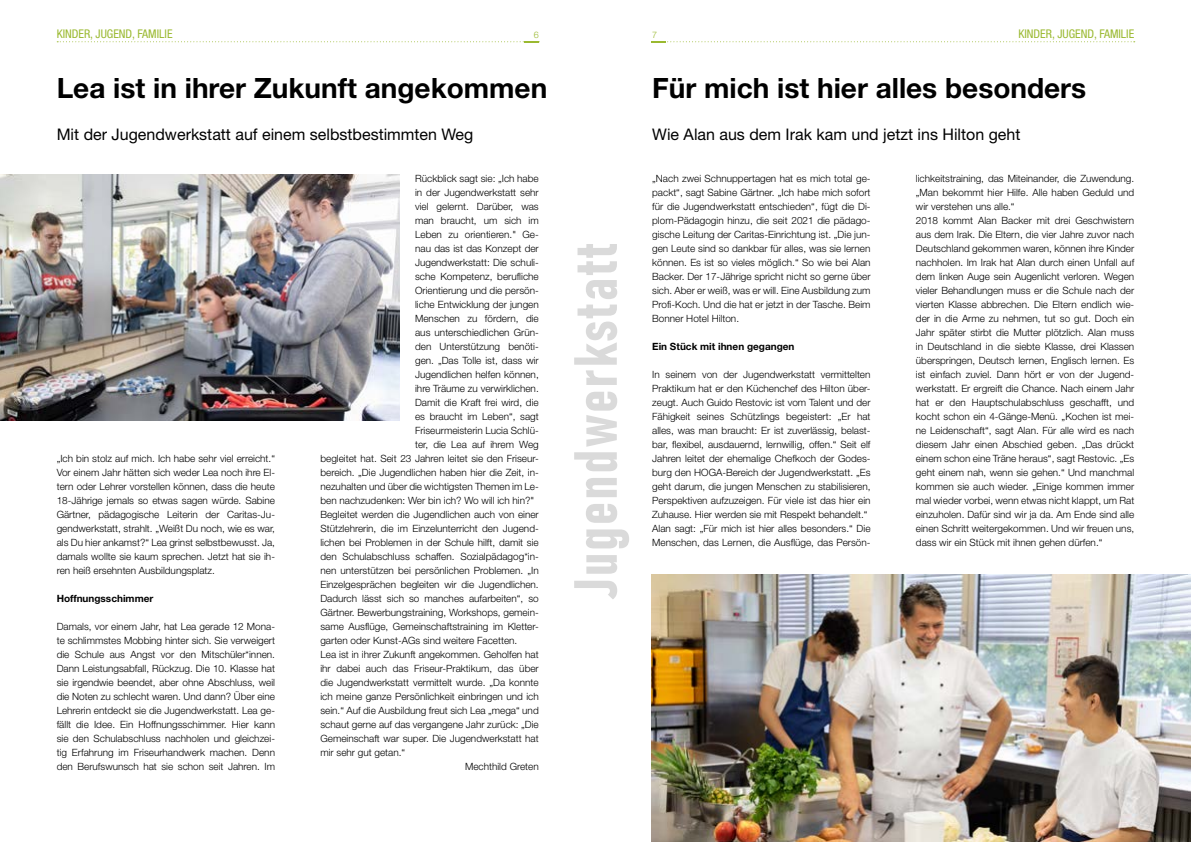
<style>
.page{position:relative;width:1191px;height:842px;background:#fff}
.page>*{position:absolute;margin:0;border:0;box-sizing:border-box;transform-origin:0 0}
.t1{font:60px "Bahnschrift";letter-spacing:.025em;color:#dadada}
.t2{font:700 28px "Helvetica Neue";color:#000}
.t3{font:16px "Helvetica Neue";color:#000}
.t4{font:condensed 12px "Helvetica Neue";color:#9ab930}
.t5{font:300 10px/14px "Helvetica Neue";color:#000;text-align:justify}
.t6{font:700 10px "Helvetica Neue";color:#000}
.t7{font:300 9px "Helvetica Neue";color:#9ab930}
</style>
<div class="page">
<svg style="left:57px;top:41px;width:482px;height:2px"></svg>
<svg style="left:651px;top:41px;width:483px;height:1px"></svg>
<img style="left:0;top:174px;width:400px;height:246px">
<img style="left:651px;top:574px;width:540px;height:268px">
<p class="t4" style="left:57px;top:27px;width:117px">KINDER, JUGEND, FAMILIE</p>
<p class="t7" style="left:534px;top:29px;width:7px">6</p>
<p class="t7" style="left:652px;top:29px;width:7px">7</p>
<p class="t4" style="left:1018px;top:27px;width:117px">KINDER, JUGEND, FAMILIE</p>
<h2 class="t2" style="left:57px;top:71px;width:492px">Lea ist in ihrer Zukunft angekommen</h2>
<h3 class="t3" style="left:57px;top:125px;width:418px">Mit der Jugendwerkstatt auf einem selbstbestimmten Weg</h3>
<p class="t5" style="left:57px;top:451px;width:220px">„Ich bin stolz auf mich. Ich habe sehr viel erreicht.“ Vor einem Jahr hätten sich weder Lea noch ihre El&shy;tern oder Lehrer vorstellen können, dass die heute 18-Jährige jemals so etwas sagen würde. Sabine Gärtner, pädagogische Leiterin der Caritas-Ju&shy;gendwerkstatt, strahlt. „Weißt Du noch, wie es war, als Du hier ankamst?“ Lea grinst selbstbewusst. Ja, damals wollte sie kaum sprechen. Jetzt hat sie ih&shy;ren heiß ersehnten Ausbildungsplatz.</p>
<p class="t6" style="left:57px;top:592px;width:98px">Hoffnungsschimmer</p>
<p class="t5" style="left:57px;top:619px;width:220px">Damals, vor einem Jahr, hat Lea gerade 12 Mona&shy;te schlimmstes Mobbing hinter sich. Sie verweigert die Schule aus Angst vor den Mitschüler*innen.<br>Dann Leistungsabfall, Rückzug. Die 10. Klasse hat sie irgendwie beendet, aber ohne Abschluss, weil die Noten zu schlecht waren. Und dann? Über eine Lehrerin entdeckt sie die Jugendwerkstatt. Lea ge&shy;fällt die Idee. Ein Hoffnungsschimmer. Hier kann sie den Schulabschluss nachholen und gleichzei&shy;tig Erfahrung im Friseurhandwerk machen. Denn den Berufswunsch hat sie schon seit Jahren. Im</p>
<p class="t5" style="left:415px;top:171px;width:125px">Rückblick sagt sie: „Ich habe</p>
<p class="t5" style="left:415px;top:185px;width:125px">in der Jugendwerkstatt sehr</p>
<p class="t5" style="left:415px;top:199px;width:125px">viel gelernt. Darüber, was</p>
<p class="t5" style="left:415px;top:213px;width:125px">man braucht, um sich im</p>
<p class="t5" style="left:415px;top:227px;width:125px">Leben zu orientieren." Ge-</p>
<p class="t5" style="left:415px;top:241px;width:125px">nau das ist das Konzept der</p>
<p class="t5" style="left:415px;top:255px;width:125px">Jugendwerkstatt: Die schuli-</p>
<p class="t5" style="left:415px;top:269px;width:125px">sche Kompetenz, berufliche</p>
<p class="t5" style="left:415px;top:283px;width:125px">Orientierung und die persön-</p>
<p class="t5" style="left:415px;top:297px;width:125px">liche Entwicklung der jungen</p>
<p class="t5" style="left:415px;top:311px;width:125px">Menschen zu fördern, die</p>
<p class="t5" style="left:415px;top:325px;width:125px">aus unterschiedlichen Grün-</p>
<p class="t5" style="left:415px;top:339px;width:125px">den Unterstützung benöti-</p>
<p class="t5" style="left:415px;top:353px;width:125px">gen. „Das Tolle ist, dass wir</p>
<p class="t5" style="left:415px;top:367px;width:125px">Jugendlichen helfen können,</p>
<p class="t5" style="left:415px;top:381px;width:125px">ihre Träume zu verwirklichen.</p>
<p class="t5" style="left:415px;top:395px;width:125px">Damit die Kraft frei wird, die</p>
<p class="t5" style="left:415px;top:409px;width:125px">es braucht im Leben“, sagt</p>
<p class="t5" style="left:415px;top:423px;width:125px">Friseurmeisterin Lucia Schlü-</p>
<p class="t5" style="left:415px;top:437px;width:125px">ter, die Lea auf ihrem Weg</p>
<p class="t5" style="left:320px;top:451px;width:220px">begleitet hat. Seit 23 Jahren leitet sie den Friseur-</p>
<p class="t5" style="left:320px;top:465px;width:220px">bereich. „Die Jugendlichen haben hier die Zeit, in-</p>
<p class="t5" style="left:320px;top:479px;width:220px">nezuhalten und über die wichtigsten Themen im Le-</p>
<p class="t5" style="left:320px;top:493px;width:215px">ben nachzudenken: Wer bin ich? Wo will ich hin?"</p>
<p class="t5" style="left:320px;top:507px;width:220px">Begleitet werden die Jugendlichen auch von einer</p>
<p class="t5" style="left:320px;top:521px;width:220px">Stützlehrerin, die im Einzelunterricht den Jugend-</p>
<p class="t5" style="left:320px;top:535px;width:220px">lichen bei Problemen in der Schule hilft, damit sie</p>
<p class="t5" style="left:320px;top:549px;width:220px">den Schulabschluss schaffen. Sozialpädagog*in-</p>
<p class="t5" style="left:320px;top:563px;width:220px">nen unterstützen bei persönlichen Problemen. „In</p>
<p class="t5" style="left:320px;top:577px;width:220px">Einzelgesprächen begleiten wir die Jugendlichen.</p>
<p class="t5" style="left:320px;top:591px;width:220px">Dadurch lässt sich so manches aufarbeiten“, so</p>
<p class="t5" style="left:320px;top:605px;width:220px">Gärtner. Bewerbungstraining, Workshops, gemein-</p>
<p class="t5" style="left:320px;top:619px;width:220px">same Ausflüge, Gemeinschaftstraining im Kletter-</p>
<p class="t5" style="left:320px;top:633px;width:198px">garten oder Kunst-AGs sind weitere Facetten.</p>
<p class="t5" style="left:320px;top:647px;width:220px">Lea ist in ihrer Zukunft angekommen. Geholfen hat</p>
<p class="t5" style="left:320px;top:661px;width:220px">ihr dabei auch das Friseur-Praktikum, das über</p>
<p class="t5" style="left:320px;top:675px;width:220px">die Jugendwerkstatt vermittelt wurde. „Da konnte</p>
<p class="t5" style="left:320px;top:689px;width:220px">ich meine ganze Persönlichkeit einbringen und ich</p>
<p class="t5" style="left:320px;top:703px;width:220px">sein.“ Auf die Ausbildung freut sich Lea „mega“ und</p>
<p class="t5" style="left:320px;top:717px;width:220px">schaut gerne auf das vergangene Jahr zurück: „Die</p>
<p class="t5" style="left:320px;top:731px;width:220px">Gemeinschaft war super. Die Jugendwerkstatt hat</p>
<p class="t5" style="left:320px;top:745px;width:86px">mir sehr gut getan.“</p>
<p class="t5" style="left:465px;top:759px;width:75px">Mechthild Greten</p>
<h1 class="t1" style="left:550px;top:599px;width:358px;rotate:-90deg">Jugendwerkstatt</h1>
<h2 class="t2" style="left:652px;top:71px;width:435px">Für mich ist hier alles besonders</h2>
<h3 class="t3" style="left:652px;top:125px;width:370px">Wie Alan aus dem Irak kam und jetzt ins Hilton geht</h3>
<p class="t5" style="left:652px;top:171px;width:220px">„Nach zwei Schnuppertagen hat es mich total ge&shy;packt“, sagt Sabine Gärtner. „Ich habe mich sofort für die Jugendwerkstatt entschieden“, fügt die Di&shy;plom-Pädagogin hinzu, die seit 2021 die pädago&shy;gische Leitung der Caritas-Einrichtung ist. „Die jun&shy;gen Leute sind so dankbar für alles, was sie lernen können. Es ist so vieles möglich.“ So wie bei Alan Backer. Der 17-Jährige spricht nicht so gerne über sich. Aber er weiß, was er will. Eine Ausbildung zum Profi-Koch. Und die hat er jetzt in der Tasche. Beim Bonner Hotel Hilton.</p>
<p class="t6" style="left:652px;top:340px;width:144px">Ein Stück mit ihnen gegangen</p>
<p class="t5" style="left:652px;top:367px;width:220px;text-align:left">In seinem von der Jugendwerkstatt vermittelten Praktikum hat er den Küchenchef des Hilton über&shy;zeugt. Auch Guido Restovic ist vom Talent und der Fähigkeit seines Schützlings begeistert: „Er hat alles, was man braucht: Er ist zuverlässig, belast&shy;bar, flexibel, ausdauernd, lernwillig, offen.“ Seit elf Jahren leitet der ehemalige Chefkoch der Godes&shy;burg den HOGA-Bereich der Jugendwerkstatt. „Es geht darum, die jungen Menschen zu stabilisieren, Perspektiven aufzuzeigen. Für viele ist das hier ein Zuhause. Hier werden sie mit Respekt behandelt.“ Alan sagt: „Für mich ist hier alles besonders.“ Die Menschen, das Lernen, die Ausflüge, das Persön-</p>
<p class="t5" style="left:916px;top:171px;width:220px;text-align:left">lichkeitstraining, das Miteinander, die Zuwendung. „Man bekommt hier Hilfe. Alle haben Geduld und wir verstehen uns alle.“<br>2018 kommt Alan Backer mit drei Geschwistern aus dem Irak. Die Eltern, die vier Jahre zuvor nach Deutschland gekommen waren, können ihre Kinder nachholen. Im Irak hat Alan durch einen Unfall auf dem linken Auge sein Augenlicht verloren. Wegen vieler Behandlungen muss er die Schule nach der vierten Klasse abbrechen. Die Eltern endlich wie&shy;der in die Arme zu nehmen, tut so gut. Doch ein Jahr später stirbt die Mutter plötzlich. Alan muss in Deutschland in die siebte Klasse, drei Klassen überspringen, Deutsch lernen, Englisch lernen. Es ist einfach zuviel. Dann hört er von der Jugend&shy;werkstatt. Er ergreift die Chance. Nach einem Jahr hat er den Hauptschulabschluss geschafft, und kocht schon ein 4-Gänge-Menü. „Kochen ist mei&shy;ne Leidenschaft“, sagt Alan. Für alle wird es nach diesem Jahr einen Abschied geben. „Das drückt einem schon eine Träne heraus“, sagt Restovic. „Es geht einem nah, wenn sie gehen.“ Und manchmal kommen sie auch wieder. „Einige kommen immer mal wieder vorbei, wenn etwas nicht klappt, um Rat einzuholen. Dafür sind wir ja da. Am Ende sind alle einen Schritt weitergekommen. Und wir freuen uns, dass wir ein Stück mit ihnen gehen dürfen.“</p>
</div>
